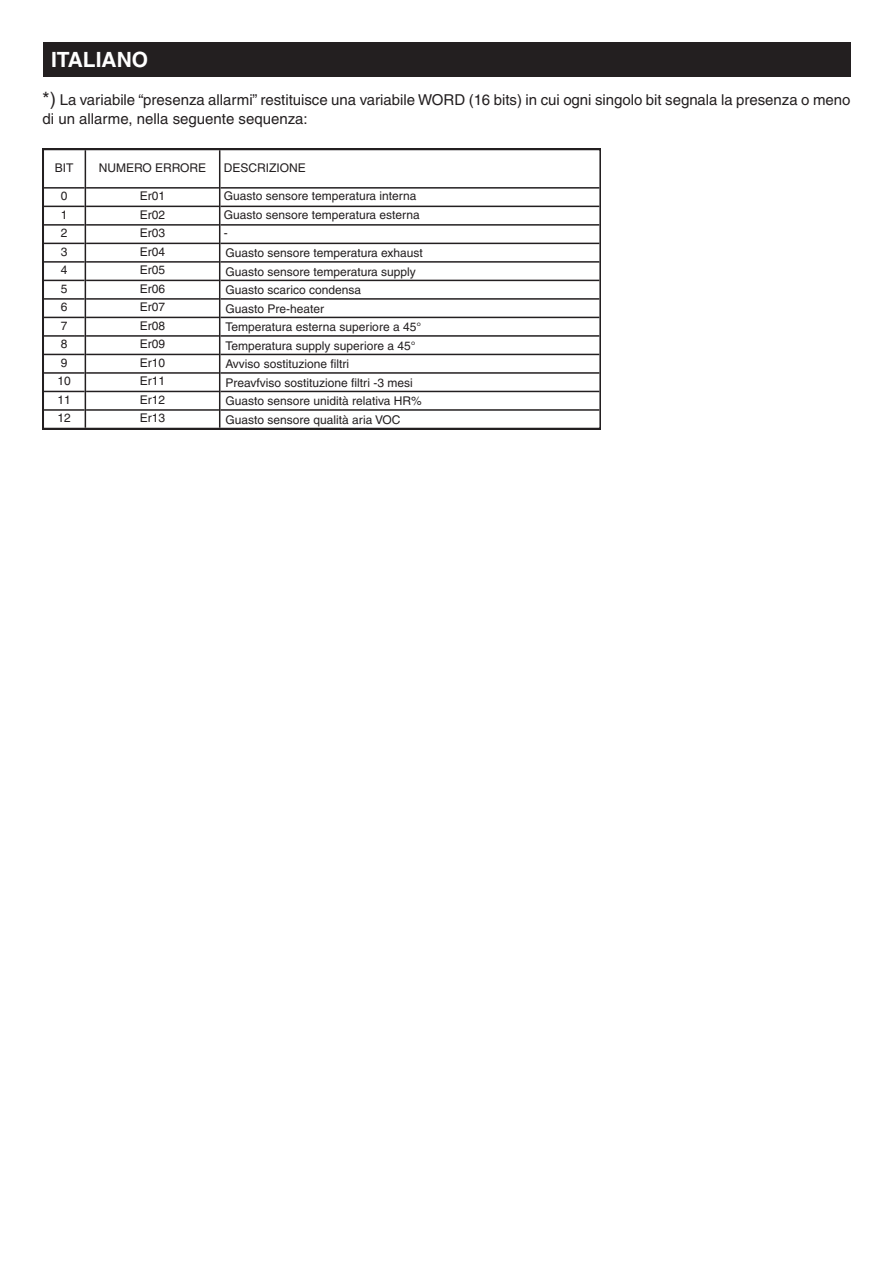
<style>
.page{position:relative;width:893px;height:1263px;background:#fff}
.page>*{position:absolute;margin:0;border:0;box-sizing:border-box;transform-origin:0 0}
.t1{font:700 21px "Helvetica LT";color:#fff}
.t2{font:15px/19.2px "Helvetica LT";color:#231f20}
.t3{font:12px "Helvetica LT";color:#231f20}
.s1{font-family:"Arial";font-size:18px}
</style>
<div class="page">
<div style="left:43px;top:43px;width:807px;height:34px;background:#231f20"></div>
<svg style="left:43px;top:149px;width:558px;height:280px"></svg>
<hr style="left:85px;top:150px;width:1px;height:278px;background:#231f20">
<hr style="left:219px;top:150px;width:1px;height:278px;background:#231f20">
<hr style="left:44px;top:187px;width:41px;height:2px;background:#231f20">
<hr style="left:86px;top:187px;width:133px;height:2px;background:#231f20">
<hr style="left:220px;top:187px;width:379px;height:2px;background:#231f20">
<hr style="left:44px;top:206px;width:41px;height:1px;background:#231f20">
<hr style="left:86px;top:206px;width:133px;height:1px;background:#231f20">
<hr style="left:220px;top:206px;width:379px;height:1px;background:#231f20">
<hr style="left:44px;top:224px;width:41px;height:2px;background:#231f20">
<hr style="left:86px;top:224px;width:133px;height:2px;background:#231f20">
<hr style="left:220px;top:224px;width:379px;height:2px;background:#231f20">
<hr style="left:44px;top:243px;width:41px;height:1px;background:#231f20">
<hr style="left:86px;top:243px;width:133px;height:1px;background:#231f20">
<hr style="left:220px;top:243px;width:379px;height:1px;background:#231f20">
<hr style="left:44px;top:261px;width:41px;height:2px;background:#231f20">
<hr style="left:86px;top:261px;width:133px;height:2px;background:#231f20">
<hr style="left:220px;top:261px;width:379px;height:2px;background:#231f20">
<hr style="left:44px;top:280px;width:41px;height:1px;background:#231f20">
<hr style="left:86px;top:280px;width:133px;height:1px;background:#231f20">
<hr style="left:220px;top:280px;width:379px;height:1px;background:#231f20">
<hr style="left:44px;top:298px;width:41px;height:2px;background:#231f20">
<hr style="left:86px;top:298px;width:133px;height:2px;background:#231f20">
<hr style="left:220px;top:298px;width:379px;height:2px;background:#231f20">
<hr style="left:44px;top:317px;width:41px;height:1px;background:#231f20">
<hr style="left:86px;top:317px;width:133px;height:1px;background:#231f20">
<hr style="left:220px;top:317px;width:379px;height:1px;background:#231f20">
<hr style="left:44px;top:335px;width:41px;height:2px;background:#231f20">
<hr style="left:86px;top:335px;width:133px;height:2px;background:#231f20">
<hr style="left:220px;top:335px;width:379px;height:2px;background:#231f20">
<hr style="left:44px;top:354px;width:41px;height:1px;background:#231f20">
<hr style="left:86px;top:354px;width:133px;height:1px;background:#231f20">
<hr style="left:220px;top:354px;width:379px;height:1px;background:#231f20">
<hr style="left:44px;top:372px;width:41px;height:2px;background:#231f20">
<hr style="left:86px;top:372px;width:133px;height:2px;background:#231f20">
<hr style="left:220px;top:372px;width:379px;height:2px;background:#231f20">
<hr style="left:44px;top:391px;width:41px;height:1px;background:#231f20">
<hr style="left:86px;top:391px;width:133px;height:1px;background:#231f20">
<hr style="left:220px;top:391px;width:379px;height:1px;background:#231f20">
<hr style="left:44px;top:409px;width:41px;height:2px;background:#231f20">
<hr style="left:86px;top:409px;width:133px;height:2px;background:#231f20">
<hr style="left:220px;top:409px;width:379px;height:2px;background:#231f20">
<h1 class="t1" style="left:51px;top:47px;width:99px">ITALIANO</h1>
<p class="t2" style="left:43px;top:91px;width:809px"><span class="s1">*)</span> La variabile “presenza allarmi” restituisce una variabile WORD (16 bits) in cui ogni singolo bit segnala la presenza o meno di un allarme, nella seguente sequenza:</p>
<p class="t3" style="left:55px;top:163px;width:20px">BIT</p>
<p class="t3" style="left:99px;top:163px;width:109px">NUMERO ERRORE</p>
<p class="t3" style="left:224px;top:163px;width:84px">DESCRIZIONE</p>
<p class="t3" style="left:61px;top:191px;width:8px">0</p>
<p class="t3" style="left:140px;top:191px;width:27px">Er01</p>
<p class="t3" style="left:224px;top:191px;width:194px">Guasto sensore temperatura interna</p>
<p class="t3" style="left:61px;top:210px;width:8px">1</p>
<p class="t3" style="left:140px;top:210px;width:27px">Er02</p>
<p class="t3" style="left:224px;top:210px;width:198px">Guasto sensore temperatura esterna</p>
<p class="t3" style="left:61px;top:228px;width:8px">2</p>
<p class="t3" style="left:140px;top:228px;width:27px">Er03</p>
<p class="t3" style="left:224px;top:228px;width:5px">-</p>
<p class="t3" style="left:61px;top:247px;width:8px">3</p>
<p class="t3" style="left:140px;top:247px;width:27px">Er04</p>
<p class="t3" style="left:225px;top:248px;width:199px">Guasto sensore temperatura exhaust</p>
<p class="t3" style="left:61px;top:265px;width:8px">4</p>
<p class="t3" style="left:140px;top:265px;width:27px">Er05</p>
<p class="t3" style="left:225px;top:267px;width:192px">Guasto sensore temperatura supply</p>
<p class="t3" style="left:61px;top:284px;width:8px">5</p>
<p class="t3" style="left:140px;top:284px;width:27px">Er06</p>
<p class="t3" style="left:225px;top:285px;width:137px">Guasto scarico condensa</p>
<p class="t3" style="left:61px;top:302px;width:8px">6</p>
<p class="t3" style="left:140px;top:302px;width:27px">Er07</p>
<p class="t3" style="left:225px;top:304px;width:100px">Guasto Pre-heater</p>
<p class="t3" style="left:61px;top:321px;width:8px">7</p>
<p class="t3" style="left:140px;top:321px;width:27px">Er08</p>
<p class="t3" style="left:225px;top:322px;width:197px">Temperatura esterna superiore a 45°</p>
<p class="t3" style="left:61px;top:339px;width:8px">8</p>
<p class="t3" style="left:140px;top:339px;width:27px">Er09</p>
<p class="t3" style="left:225px;top:341px;width:192px">Temperatura supply superiore a 45°</p>
<p class="t3" style="left:61px;top:358px;width:8px">9</p>
<p class="t3" style="left:140px;top:358px;width:27px">Er10</p>
<p class="t3" style="left:225px;top:359px;width:125px">Avviso sostituzione filtri</p>
<p class="t3" style="left:58px;top:376px;width:15px">10</p>
<p class="t3" style="left:140px;top:376px;width:27px">Er11</p>
<p class="t3" style="left:225px;top:378px;width:189px">Preavfviso sostituzione filtri -3 mesi</p>
<p class="t3" style="left:58px;top:395px;width:15px">11</p>
<p class="t3" style="left:140px;top:395px;width:27px">Er12</p>
<p class="t3" style="left:225px;top:396px;width:198px">Guasto sensore unidità relativa HR%</p>
<p class="t3" style="left:58px;top:413px;width:15px">12</p>
<p class="t3" style="left:140px;top:413px;width:27px">Er13</p>
<p class="t3" style="left:225px;top:415px;width:177px">Guasto sensore qualità aria VOC</p>
</div>
